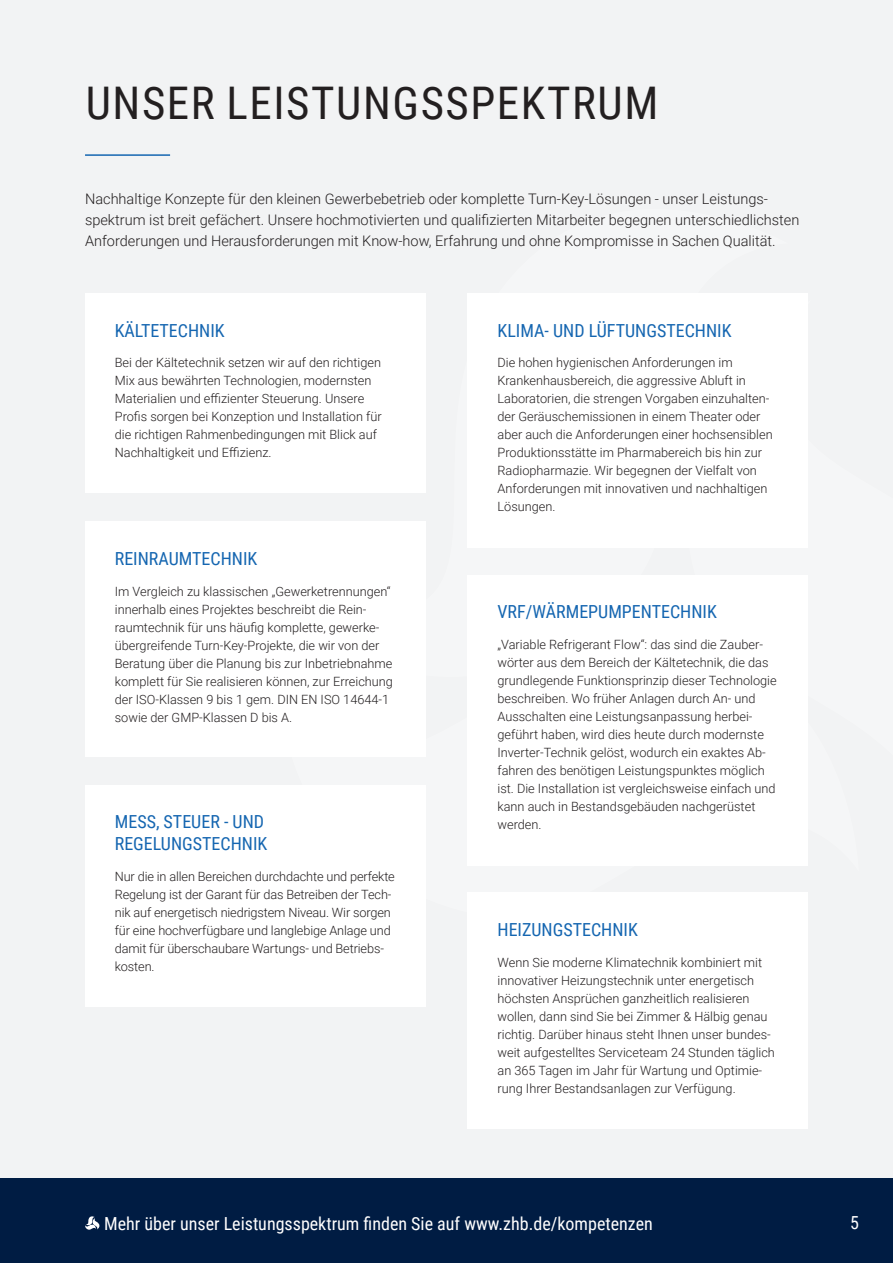
<style>
.page{position:relative;width:893px;height:1263px;background:#f2f3f4}
.page>*{position:absolute;margin:0;border:0;box-sizing:border-box;transform-origin:0 0}
.t1{font:45px "Roboto Condensed";letter-spacing:.035em;color:#231f20}
.t2{font:18px "Roboto Condensed";color:#1566b1}
.t3{font:18px "Roboto Condensed";color:#fff}
.t4{font:300 14.55px/21px "Roboto";color:#231f20}
.t5{font:300 12.75px/18px "Roboto";color:#231f20}
</style>
<div class="page">
<div style="left:0;top:1178px;width:893px;height:85px;background:#001c43"></div>
<svg style="left:425px;top:739px;width:383px;height:179px"></svg>
<svg style="left:425px;top:293px;width:363px;height:446px"></svg>
<hr style="left:85px;top:154px;width:85px;height:2px;background:#1566b1">
<svg style="left:85px;top:1216px;width:15px;height:14px"></svg>
<div style="left:85px;top:293px;width:340px;height:200px;background:#fff"></div>
<div style="left:468px;top:293px;width:340px;height:254px;background:#fff"></div>
<div style="left:85px;top:521px;width:340px;height:236px;background:#fff"></div>
<div style="left:468px;top:575px;width:340px;height:290px;background:#fff"></div>
<div style="left:85px;top:785px;width:340px;height:222px;background:#fff"></div>
<div style="left:468px;top:893px;width:340px;height:236px;background:#fff"></div>
<h1 class="t1" style="left:86px;top:71px;width:574px">UNSER LEISTUNGSSPEKTRUM</h1>
<p class="t4" style="left:85px;top:187px;width:716px">Nachhaltige Konzepte für den kleinen Gewerbebetrieb oder komplette Turn-Key-Lösungen - unser Leistungs&shy;spektrum ist breit gefächert. Unsere hochmotivierten und qualifizierten Mitarbeiter begegnen unterschiedlichsten<br>Anforderungen und Herausforderungen mit Know-how, Erfahrung und ohne Kompromisse in Sachen Qualität.</p>
<h2 class="t2" style="left:115px;top:318px;width:111px">KÄLTETECHNIK</h2>
<p class="t5" style="left:115px;top:353px;width:268px">Bei der Kältetechnik setzen wir auf den richtigen Mix aus bewährten Technologien, modernsten Materialien und effizienter Steuerung. Unsere Profis sorgen bei Konzeption und Installation für die richtigen Rahmenbedingungen mit Blick auf Nachhaltigkeit und Effizienz.</p>
<h2 class="t2" style="left:497px;top:318px;width:235px">KLIMA- UND LÜFTUNGSTECHNIK</h2>
<p class="t5" style="left:497px;top:353px;width:277px">Die hohen hygienischen Anforderungen im Krankenhausbereich, die aggressive Abluft in Laboratorien, die strengen Vorgaben einzuhalten&shy;der Geräuschemissionen in einem Theater oder aber auch die Anforderungen einer hochsensiblen Produktionsstätte im Pharmabereich bis hin zur Radiopharmazie. Wir begegnen der Vielfalt von Anforderungen mit innovativen und nachhaltigen Lösungen.</p>
<h2 class="t2" style="left:115px;top:546px;width:144px">REINRAUMTECHNIK</h2>
<p class="t5" style="left:115px;top:581px;width:280px">Im Vergleich zu klassischen „Gewerketrennungen“ innerhalb eines Projektes beschreibt die Rein&shy;raumtechnik für uns häufig komplette, gewerke&shy;übergreifende Turn-Key-Projekte, die wir von der Beratung über die Planung bis zur Inbetriebnahme komplett für Sie realisieren können, zur Erreichung der ISO-Klassen 9 bis 1 gem. DIN EN ISO 14644-1 sowie der GMP-Klassen D bis A.</p>
<h2 class="t2" style="left:497px;top:599px;width:221px">VRF/WÄRMEPUMPENTECHNIK</h2>
<p class="t5" style="left:497px;top:635px;width:281px">„Variable Refrigerant Flow“: das sind die Zauber&shy;wörter aus dem Bereich der Kältetechnik, die das grundlegende Funktionsprinzip dieser Technologie beschreiben. Wo früher Anlagen durch An- und Ausschalten eine Leistungsanpassung herbei&shy;geführt haben, wird dies heute durch modernste Inverter-Technik gelöst, wodurch ein exaktes Ab&shy;fahren des benötigen Leistungspunktes möglich ist. Die Installation ist vergleichsweise einfach und kann auch in Bestandsgebäuden nachgerüstet</p>
<h2 class="t2" style="left:115px;top:809px;width:151px">MESS, STEUER - UND</h2>
<p class="t5" style="left:497px;top:815px;width:46px">werden.</p>
<h2 class="t2" style="left:115px;top:831px;width:154px">REGELUNGSTECHNIK</h2>
<p class="t5" style="left:115px;top:867px;width:282px">Nur die in allen Bereichen durchdachte und perfekte Regelung ist der Garant für das Betreiben der Tech&shy;nik auf energetisch niedrigstem Niveau. Wir sorgen für eine hochverfügbare und langlebige Anlage und damit für überschaubare Wartungs- und Betriebs&shy;kosten.</p>
<h2 class="t2" style="left:497px;top:917px;width:142px">HEIZUNGSTECHNIK</h2>
<p class="t5" style="left:497px;top:953px;width:279px">Wenn Sie moderne Klimatechnik kombiniert mit innovativer Heizungstechnik unter energetisch höchsten Ansprüchen ganzheitlich realisieren wollen, dann sind Sie bei Zimmer &amp; Hälbig genau richtig. Darüber hinaus steht Ihnen unser bundes&shy;weit aufgestelltes Serviceteam 24 Stunden täglich an 365 Tagen im Jahr für Wartung und Optimie&shy;rung Ihrer Bestandsanlagen zur Verfügung.</p>
<h2 class="t3" style="left:104px;top:1211px;width:550px">Mehr über unser Leistungsspektrum finden Sie auf www.zhb.de/kompetenzen</h2>
<h2 class="t3" style="left:850px;top:1210px;width:10px">5</h2>
</div>
